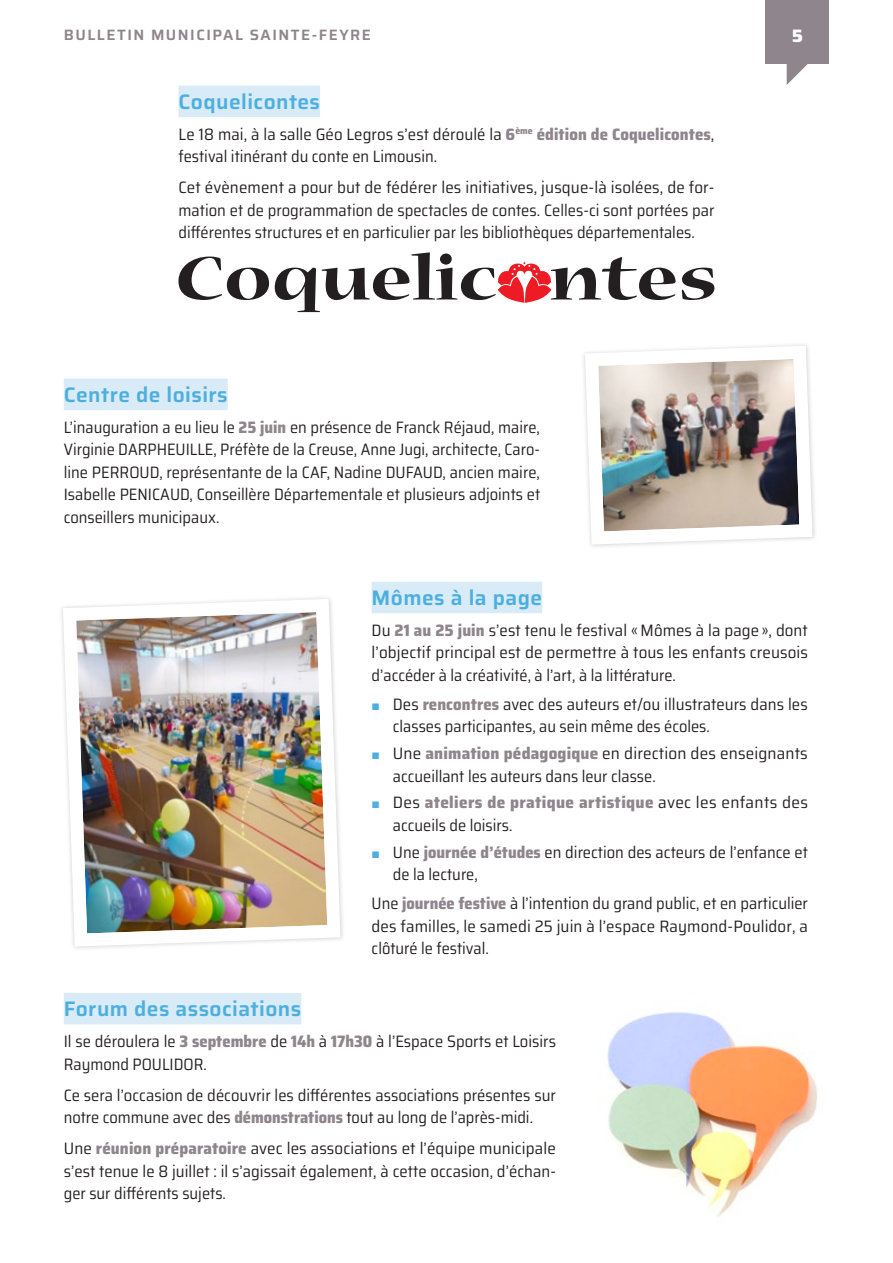
<style>
.page{position:relative;width:893px;height:1263px;background:#fff}
.page>*{position:absolute;margin:0;border:0;box-sizing:border-box;transform-origin:0 0}
.t1{font:600 21px "Saira";letter-spacing:.02em;color:#4dafde}
.t2{font:800 18px "Saira";color:#fff}
.t3{font:semi-condensed 16.5px/22.5px "Saira";color:#231f20;text-align:justify}
.t4{font:semi-condensed 16.5px/22.5px "Saira";color:#231f20;scale:1.05 1}
.t5{font:600 15px "Saira";letter-spacing:.1em;color:#8f868d}
.s1{font-weight:800;color:#8f868d}
.s2{font-family:"Arial";font-stretch:normal;font-size:14.1px;color:#4dafde}
</style>
<div class="page">
<img style="left:607px;top:1012px;width:211px;height:204px">
<div style="left:64px;top:379px;width:164px;height:31px;background:#d9ebf7"></div>
<div style="left:179px;top:86px;width:141px;height:31px;background:#d9ebf7"></div>
<img style="left:583px;top:344px;width:232px;height:203px">
<img style="left:61px;top:597px;width:282px;height:352px">
<svg style="left:179px;top:252px;width:535px;height:60px"></svg>
<div style="left:372px;top:582px;width:170px;height:31px;background:#d9ebf7"></div>
<div style="left:64px;top:993px;width:237px;height:31px;background:#d9ebf7"></div>
<svg style="left:787px;top:64px;width:21px;height:21px"></svg>
<div style="left:765px;top:0;width:64px;height:64px;background:#8f868d"></div>
<p class="t5" style="left:64px;top:23px;width:309px">BULLETIN MUNICIPAL SAINTE-FEYRE</p>
<p class="t2" style="left:792px;top:21px;width:13px">5</p>
<p class="t1" style="left:179px;top:84px;width:143px">Coquelicontes</p>
<p class="t3" style="left:179px;top:122px;width:537px">Le 18 mai, à la salle Géo Legros s’est déroulé la <span class="s1">6</span><sup>ème</sup> <span class="s1">édition de Coquelicontes</span>, festival itinérant du conte en Limousin.</p>
<p class="t3" style="left:179px;top:176px;width:537px">Cet évènement a pour but de fédérer les initiatives, jusque-là isolées, de for&shy;mation et de programmation de spectacles de contes. Celles-ci sont portées par différentes structures et en particulier par les bibliothèques départementales.</p>
<p class="t1" style="left:64px;top:377px;width:165px">Centre de loisirs</p>
<p class="t3" style="left:64px;top:415px;width:478px">L’inauguration a eu lieu le <span class="s1">25 juin</span> en présence de Franck Réjaud, maire, Virginie DARPHEUILLE, Préfète de la Creuse, Anne Jugi, architecte, Caro&shy;line PERROUD, représentante de la CAF, Nadine DUFAUD, ancien maire, Isabelle PENICAUD, Conseillère Départementale et plusieurs adjoints et conseillers municipaux.</p>
<p class="t1" style="left:372px;top:580px;width:172px">Mômes à la page</p>
<p class="t3" style="left:372px;top:618px;width:438px">Du <span class="s1">21 au 25 juin</span> s’est tenu le festival «Mômes à la page », dont l’objectif principal est de permettre à tous les enfants creusois d’accéder à la créativité, à l’art, à la littérature.</p>
<p class="t3" style="left:393px;top:692px;width:416px;text-indent:-21px"><span class="s2">■</span> Des <span class="s1">rencontres</span> avec des auteurs et/ou illustrateurs dans les classes participantes, au sein même des écoles.</p>
<p class="t4" style="left:393px;top:741px;width:397px;text-indent:-21px"><span class="s2">■</span> Une <span class="s1">animation pédagogique</span> en direction des enseignants accueillant les auteurs dans leur classe.</p>
<p class="t4" style="left:393px;top:791px;width:397px;text-indent:-21px"><span class="s2">■</span> Des <span class="s1">ateliers de pratique artistique</span> avec les enfants des accueils de loisirs.</p>
<p class="t3" style="left:393px;top:840px;width:417px;text-indent:-21px"><span class="s2">■</span> Une <span class="s1">journée d’études</span> en direction des acteurs de l’enfance et de la lecture,</p>
<p class="t3" style="left:372px;top:891px;width:438px">Une <span class="s1">journée festive</span> à l’intention du grand public, et en particulier des familles, le samedi 25 juin à l’espace Raymond-Poulidor, a clôturé le festival.</p>
<p class="t1" style="left:64px;top:992px;width:239px">Forum des associations</p>
<p class="t3" style="left:64px;top:1029px;width:494px">Il se déroulera le <span class="s1">3 septembre</span> de <span class="s1">14h</span> à <span class="s1">17h30</span> à l’Espace Sports et Loisirs<br>Raymond POULIDOR.</p>
<p class="t3" style="left:64px;top:1083px;width:494px">Ce sera l’occasion de découvrir les différentes associations présentes sur notre commune avec des <span class="s1">démonstrations</span> tout au long de l’après-midi.</p>
<p class="t3" style="left:64px;top:1136px;width:494px">Une <span class="s1">réunion préparatoire</span> avec les associations et l’équipe municipale s’est tenue le 8 juillet : il s’agissait également, à cette occasion, d’échan&shy;ger sur différents sujets.</p>
</div>
